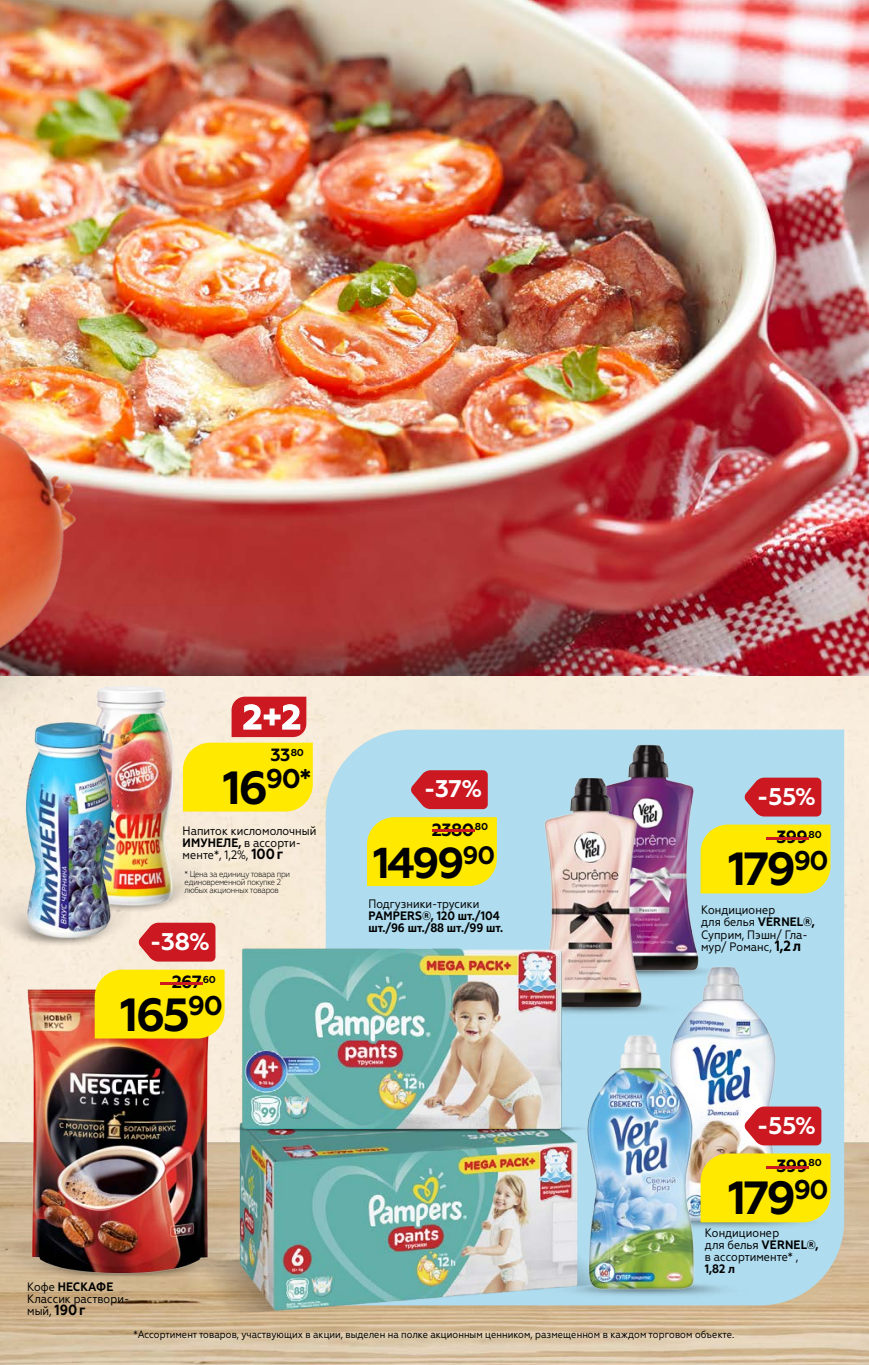
<style>
.page{position:relative;width:869px;height:1365px;background:#fff}
.page>*{position:absolute;margin:0;border:0;box-sizing:border-box;transform-origin:0 0}
.t1{font:700 46.38px "Geometria";letter-spacing:-.065em;color:#000}
.t2{font:700 43.05px "Geometria";color:#000}
.t3{font:700 27.12px "Geometria";color:#000}
.t4{font:700 24.15px "Geometria";color:#fff}
.t5{font:700 17.68px "Geometria";letter-spacing:-.03em;color:#000008}
.t6{font:12.25px/12.2px "Geometria Narrow";color:#000}
.t7{font:700 12.25px/12.2px "Geometria Narrow";color:#000}
.t8{font:10.5px "Geometria Narrow";color:#000}
.t9{font:700 9.97px "Geometria";color:#000008}
.t10{font:300 8.75px/7.9px "Geometria Narrow";letter-spacing:-.03em;color:#000}
.s1{font-size:46.38px}
.s2{font-weight:700}
.s3{font-weight:700;font-size:14.7px}
.s4{font-size:17.68px;color:#cb1821}
.s5{color:#cb1821}
</style>
<div class="page">
<div style="left:0;top:675px;width:868px;height:466px;background:#f7ebda"></div>
<img style="left:0;top:1141px;width:868px;height:223px">
<div style="left:325px;top:729px;width:518px;height:576px;background:#afdcee"></div>
<img style="left:653px;top:953px;width:79px;height:30px">
<img style="left:588px;top:736px;width:127px;height:237px">
<img style="left:541px;top:773px;width:112px;height:217px">
<img style="left:571px;top:990px;width:97px;height:30px">
<img style="left:10px;top:1230px;width:149px;height:50px">
<img style="left:26px;top:991px;width:191px;height:287px">
<img style="left:703px;top:1222px;width:127px;height:13px">
<img style="left:668px;top:965px;width:112px;height:188px">
<img style="left:637px;top:1269px;width:114px;height:34px">
<img style="left:585px;top:1034px;width:118px;height:257px">
<img style="left:173px;top:852px;width:28px;height:68px">
<img style="left:159px;top:1201px;width:478px;height:159px">
<img style="left:229px;top:1093px;width:358px;height:228px">
<img style="left:205px;top:1099px;width:390px;height:50px">
<img style="left:232px;top:935px;width:339px;height:207px">
<img style="left:0;top:1226px;width:10px;height:66px">
<img style="left:0;top:0;width:868px;height:675px">
<div style="left:700px;top:1153px;width:130px;height:69px;background:#ffe900"></div>
<svg style="left:744px;top:1106px;width:77px;height:39px"></svg>
<svg style="left:183px;top:696px;width:130px;height:115px"></svg>
<div style="left:700px;top:824px;width:130px;height:69px;background:#ffe900"></div>
<svg style="left:744px;top:777px;width:77px;height:39px"></svg>
<div style="left:95px;top:969px;width:129px;height:69px;background:#ffe900"></div>
<div style="left:173px;top:922px;width:42px;height:39px;background:#cb1821"></div>
<div style="left:367px;top:817px;width:129px;height:69px;background:#ffe900"></div>
<svg style="left:410px;top:770px;width:77px;height:39px"></svg>
<img style="left:173px;top:598px;width:8px;height:305px">
<img style="left:0;top:326px;width:173px;height:665px">
<h3 class="t5" style="left:270px;top:744px;width:35px">33<sup>80</sup></h3>
<h3 class="t3" style="left:223px;top:762px;width:90px"><span class="s1">16</span>90*</h3>
<p class="t6" style="left:182px;top:824px;width:135px">Напиток кисломолочный<br><span class="s2">ИМУНЕЛЕ,</span> в ассорти&shy;менте*, 1,2%, <span class="s3">100г</span></p>
<p class="t10" style="left:184px;top:870px;width:107px">* Цена за единицу товара при единовременной покупке 2 любых акционных товаров</p>
<h3 class="t4" style="left:150px;top:926px;width:62px">-38%</h3>
<p class="t9" style="left:147px;top:973px;width:71px"><span class="s4">-</span>60</p>
<h3 class="t5" style="left:172px;top:971px;width:32px">267</h3>
<h1 class="t1" style="left:120px;top:986px;width:104px">165<sup>90</sup></h1>
<h3 class="t4" style="left:423px;top:774px;width:60px">-37%</h3>
<h3 class="t5" style="left:419px;top:819px;width:71px"><span class="s5">-</span>2380<sup>80</sup></h3>
<h2 class="t2" style="left:373px;top:837px;width:123px">1499<sup>90</sup></h2>
<p class="t6" style="left:368px;top:897px;width:112px">Подгузники-трусики</p>
<p class="t7" style="left:368px;top:909px;width:136px">PAMPERS®, 120 шт./104 шт./96 шт./88 шт./99 шт.</p>
<p class="t6" style="left:27px;top:1279px;width:104px">Кофе <span class="s2">НЕСКАФЕ<br></span>Классик раствори&shy;мый, <span class="s3">190г</span></p>
<h3 class="t4" style="left:756px;top:781px;width:61px">-55%</h3>
<p class="t9" style="left:752px;top:828px;width:71px"><span class="s4">-</span>80</p>
<h3 class="t5" style="left:776px;top:826px;width:33px">399</h3>
<h1 class="t1" style="left:727px;top:841px;width:102px">179<sup>90</sup></h1>
<p class="t6" style="left:700px;top:903px;width:115px">Кондиционер<br>для белья <span class="s2">VERNEL®,<br></span>Суприм, Пэшн/ Гла&shy;мур/ Романс, <span class="s3">1,2л</span></p>
<h3 class="t4" style="left:756px;top:1110px;width:61px">-55%</h3>
<p class="t9" style="left:752px;top:1156px;width:71px"><span class="s4">-</span>80</p>
<h3 class="t5" style="left:776px;top:1155px;width:33px">399</h3>
<h1 class="t1" style="left:727px;top:1170px;width:102px">179<sup>90</sup></h1>
<p class="t6" style="left:704px;top:1225px;width:115px">Кондиционер<br>для белья <span class="s2">VERNEL®, </span>в ассортименте* ,</p>
<p class="t7" style="left:704px;top:1262px;width:32px">1,82 л</p>
<p class="t8" style="left:133px;top:1328px;width:602px">*Ассортимент товаров, участвующих в акции, выделен на полке акционным ценником, размещенном в каждом торговом объекте.</p>
</div>
